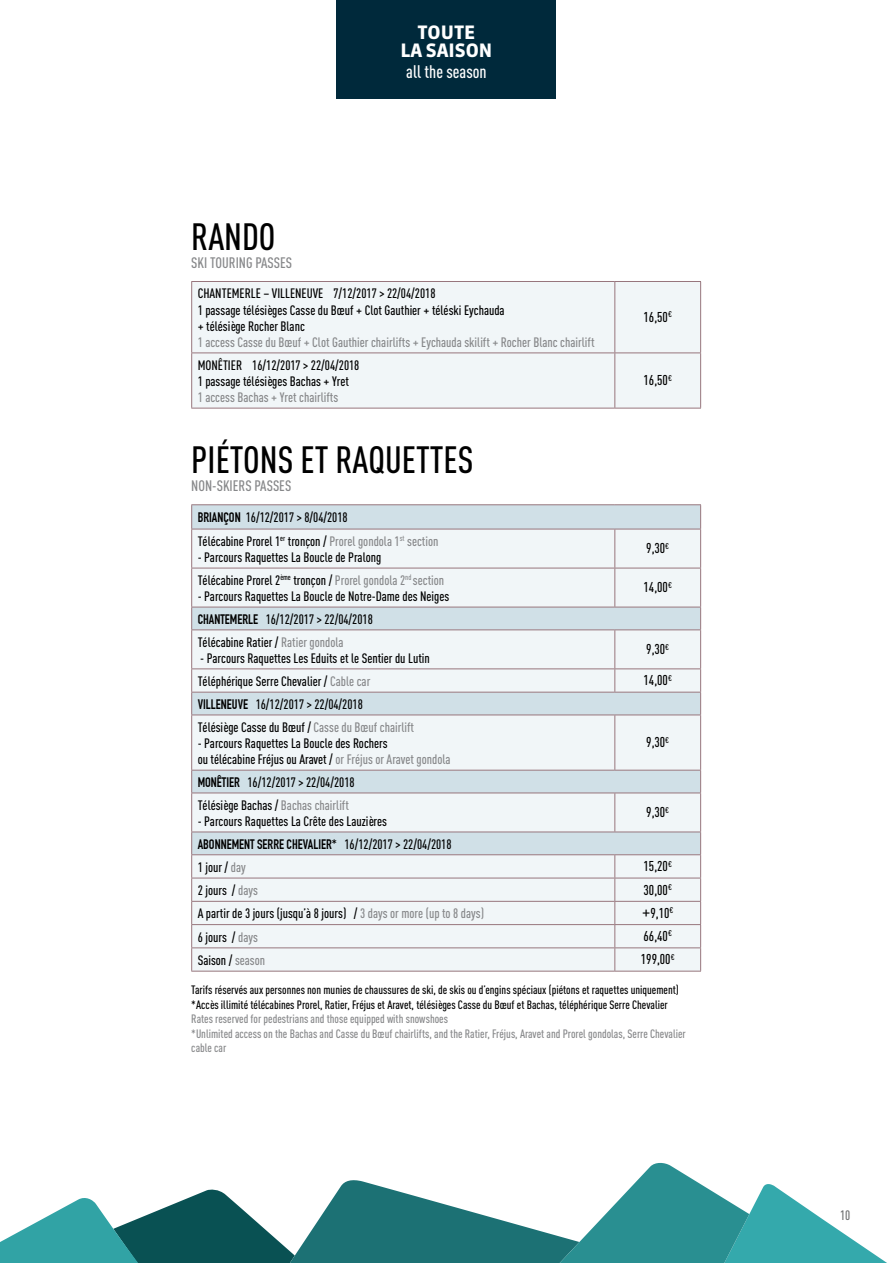
<style>
.page{position:relative;width:893px;height:1263px;background:#fff}
.page>*{position:absolute;margin:0;border:0;box-sizing:border-box;transform-origin:0 0}
.t1{font:500 37.5px "DIN Cond";color:#000}
.t2{font:700 18.45px/18.5px "Sanuk OT";color:#fff;text-align:center}
.t3{font:500 18px "DIN Cond";color:#fff}
.t4{font:500 15px "DIN Cond";color:#87888a}
.t5{font:500 14.1px "DIN Cond";color:#000}
.t6{font:500 13.5px/16.2px "DIN Cond";color:#000}
.t7{font:500 13.5px "DIN Cond";color:#87888a}
.t8{font:700 13.5px "DIN Condensed";color:#000}
.t9{font:500 13.5px "DIN Cond";color:#707172}
.t10{font:500 12px/14.4px "DIN Cond";color:#000}
.t11{font:500 12px/14.4px "DIN Cond";color:#87888a}
.s1{font-family:"DIN Condensed";font-weight:700}
.s2{color:#87888a}
.s3{font-family:"DIN Cond";font-weight:500}
.s4{font-family:"Arial";font-weight:400}
</style>
<div class="page">
<div style="left:192px;top:282px;width:508px;height:126px;background:#f1f6f8"></div>
<hr style="left:191px;top:281px;width:424px;height:1px;background:#97767d">
<hr style="left:191px;top:282px;width:1px;height:70px;background:#97767d">
<hr style="left:615px;top:281px;width:86px;height:1px;background:#97767d">
<hr style="left:614px;top:282px;width:1px;height:70px;background:#97767d">
<hr style="left:700px;top:282px;width:1px;height:70px;background:#97767d">
<hr style="left:191px;top:352px;width:424px;height:1px;background:#97767d">
<hr style="left:191px;top:353px;width:1px;height:55px;background:#97767d">
<hr style="left:615px;top:352px;width:86px;height:1px;background:#97767d">
<hr style="left:614px;top:353px;width:1px;height:55px;background:#97767d">
<hr style="left:700px;top:353px;width:1px;height:55px;background:#97767d">
<hr style="left:191px;top:408px;width:424px;height:1px;background:#97767d">
<hr style="left:615px;top:408px;width:86px;height:1px;background:#97767d">
<svg style="left:192px;top:505px;width:508px;height:24px;background:#cedce3"></svg>
<svg style="left:192px;top:530px;width:508px;height:441px;fill:#f1f6f8"></svg>
<hr style="left:191px;top:504px;width:424px;height:1px;background:#97767d">
<svg style="left:191px;top:505px;width:1px;height:24px"></svg>
<hr style="left:615px;top:504px;width:86px;height:1px;background:#97767d">
<svg style="left:700px;top:505px;width:1px;height:24px"></svg>
<hr style="left:191px;top:529px;width:424px;height:1px;background:#97767d">
<hr style="left:191px;top:529px;width:1px;height:39px;background:#97767d">
<hr style="left:615px;top:529px;width:86px;height:1px;background:#97767d">
<hr style="left:614px;top:529px;width:1px;height:39px;background:#97767d">
<hr style="left:700px;top:529px;width:1px;height:39px;background:#97767d">
<hr style="left:191px;top:568px;width:424px;height:1px;background:#97767d">
<hr style="left:191px;top:568px;width:1px;height:39px;background:#97767d">
<hr style="left:615px;top:568px;width:86px;height:1px;background:#97767d">
<hr style="left:614px;top:568px;width:1px;height:39px;background:#97767d">
<hr style="left:700px;top:568px;width:1px;height:39px;background:#97767d">
<hr style="left:191px;top:607px;width:424px;height:1px;background:#97767d">
<svg style="left:191px;top:607px;width:1px;height:22px"></svg>
<hr style="left:615px;top:607px;width:86px;height:1px;background:#97767d">
<svg style="left:700px;top:607px;width:1px;height:22px"></svg>
<hr style="left:191px;top:629px;width:424px;height:1px;background:#97767d">
<hr style="left:191px;top:630px;width:1px;height:38px;background:#97767d">
<hr style="left:615px;top:629px;width:86px;height:1px;background:#97767d">
<hr style="left:614px;top:630px;width:1px;height:38px;background:#97767d">
<hr style="left:700px;top:630px;width:1px;height:38px;background:#97767d">
<hr style="left:191px;top:668px;width:424px;height:1px;background:#97767d">
<hr style="left:615px;top:668px;width:86px;height:1px;background:#97767d">
<svg style="left:614px;top:669px;width:1px;height:23px"></svg>
<hr style="left:191px;top:692px;width:424px;height:1px;background:#97767d">
<svg style="left:191px;top:669px;width:1px;height:45px"></svg>
<hr style="left:615px;top:692px;width:86px;height:1px;background:#97767d">
<svg style="left:700px;top:669px;width:1px;height:45px"></svg>
<hr style="left:191px;top:714px;width:424px;height:1px;background:#97767d">
<hr style="left:191px;top:715px;width:1px;height:55px;background:#97767d">
<hr style="left:615px;top:714px;width:86px;height:1px;background:#97767d">
<hr style="left:614px;top:715px;width:1px;height:55px;background:#97767d">
<hr style="left:700px;top:715px;width:1px;height:55px;background:#97767d">
<hr style="left:191px;top:770px;width:424px;height:1px;background:#97767d">
<svg style="left:191px;top:770px;width:1px;height:22px"></svg>
<hr style="left:615px;top:770px;width:86px;height:1px;background:#97767d">
<svg style="left:700px;top:770px;width:1px;height:22px"></svg>
<hr style="left:191px;top:792px;width:424px;height:1px;background:#97767d">
<hr style="left:191px;top:793px;width:1px;height:38px;background:#97767d">
<hr style="left:615px;top:792px;width:86px;height:1px;background:#97767d">
<hr style="left:614px;top:793px;width:1px;height:38px;background:#97767d">
<hr style="left:700px;top:793px;width:1px;height:38px;background:#97767d">
<hr style="left:191px;top:831px;width:424px;height:1px;background:#97767d">
<hr style="left:615px;top:831px;width:86px;height:1px;background:#97767d">
<hr style="left:191px;top:854px;width:424px;height:1px;background:#97767d">
<hr style="left:615px;top:854px;width:86px;height:1px;background:#97767d">
<hr style="left:191px;top:878px;width:424px;height:1px;background:#97767d">
<hr style="left:615px;top:878px;width:86px;height:1px;background:#97767d">
<hr style="left:191px;top:901px;width:424px;height:1px;background:#97767d">
<hr style="left:615px;top:901px;width:86px;height:1px;background:#97767d">
<hr style="left:191px;top:924px;width:424px;height:1px;background:#97767d">
<hr style="left:615px;top:924px;width:86px;height:1px;background:#97767d">
<hr style="left:191px;top:947px;width:424px;height:1px;background:#97767d">
<svg style="left:191px;top:832px;width:1px;height:139px"></svg>
<hr style="left:615px;top:947px;width:86px;height:1px;background:#97767d">
<svg style="left:614px;top:855px;width:1px;height:116px"></svg>
<svg style="left:700px;top:832px;width:1px;height:139px"></svg>
<hr style="left:191px;top:971px;width:424px;height:1px;background:#97767d">
<hr style="left:615px;top:971px;width:86px;height:1px;background:#97767d">
<svg style="left:639px;top:1162px;width:52px;height:16px"></svg>
<svg style="left:0;top:1178px;width:887px;height:85px"></svg>
<div style="left:336px;top:0;width:220px;height:99px;background:#00293b"></div>
<h2 class="t2" style="left:401px;top:23px;width:93px">TOUTE<br>LA SAISON</h2>
<h3 class="t3" style="left:406px;top:61px;width:82px">all the season</h3>
<h1 class="t1" style="left:191px;top:214px;width:86px">RANDO</h1>
<p class="t4" style="left:191px;top:254px;width:102px">SKI TOURING PASSES</p>
<p class="t6" style="left:198px;top:285px;width:308px">CHANTEMERLE – VILLENEUVE 7/12/2017 &gt; 22/04/2018<br>1 passage télésièges Casse du Bœuf + Clot Gauthier + téléski Eychauda + télésiège Rocher Blanc</p>
<p class="t7" style="left:198px;top:334px;width:398px">1 access Casse du Bœuf + Clot Gauthier chairlifts + Eychauda skilift + Rocher Blanc chairlift</p>
<p class="t6" style="left:198px;top:357px;width:163px">MONÊTIER 16/12/2017 &gt; 22/04/2018<br>1 passage télésièges Bachas + Yret</p>
<p class="t7" style="left:198px;top:389px;width:142px">1 access Bachas + Yret chairlifts</p>
<h1 class="t1" style="left:191px;top:438px;width:284px">PIÉTONS ET RAQUETTES</h1>
<p class="t4" style="left:191px;top:477px;width:101px">NON-SKIERS PASSES</p>
<p class="t6" style="left:198px;top:505px;width:242px;line-height:23.5px"><span class="s1">BRIANÇON</span> 16/12/2017 &gt; 8/04/2018<br>Télécabine Prorel 1<sup>er</sup> tronçon / <span class="s2">Prorel gondola 1</span><sup>st</sup> <span class="s2">section</span></p>
<p class="t6" style="left:198px;top:549px;width:185px">- Parcours Raquettes La Boucle de Pralong</p>
<p class="t6" style="left:198px;top:572px;width:248px">Télécabine Prorel 2<sup>ème</sup> tronçon / <span class="s2">Prorel gondola 2</span><sup>nd</sup> <span class="s2">section</span></p>
<p class="t6" style="left:198px;top:588px;width:253px">- Parcours Raquettes La Boucle de Notre-Dame des Neiges</p>
<p class="t6" style="left:198px;top:607px;width:177px;line-height:22.8px"><span class="s1">CHANTEMERLE</span> 16/12/2017 &gt; 22/04/2018<br>Télécabine Ratier / <span class="s2">Ratier gondola</span></p>
<p class="t6" style="left:200px;top:650px;width:231px">- Parcours Raquettes Les Eduits et le Sentier du Lutin</p>
<p class="t5" style="left:644px;top:309px;width:30px">16,50<sup>€</sup></p>
<p class="t5" style="left:644px;top:372px;width:30px">16,50<sup>€</sup></p>
<p class="t5" style="left:646px;top:540px;width:24px">9,30<sup>€</sup></p>
<p class="t5" style="left:644px;top:579px;width:30px">14,00<sup>€</sup></p>
<p class="t5" style="left:646px;top:641px;width:24px">9,30<sup>€</sup></p>
<p class="t6" style="left:198px;top:673px;width:174px">Téléphérique Serre Chevalier / <span class="s2">Cable car</span></p>
<p class="t5" style="left:644px;top:672px;width:30px">14,00<sup>€</sup></p>
<p class="t6" style="left:198px;top:692px;width:218px;line-height:22.8px"><span class="s1">VILLENEUVE</span> 16/12/2017 &gt; 22/04/2018<br>Télésiège Casse du Bœuf / <span class="s2">Casse du Bœuf chairlift</span></p>
<p class="t6" style="left:198px;top:735px;width:254px">- Parcours Raquettes La Boucle des Rochers<br>ou télécabine Fréjus ou Aravet / <span class="s2">or Fréjus or Aravet gondola</span></p>
<p class="t5" style="left:646px;top:734px;width:24px">9,30<sup>€</sup></p>
<p class="t6" style="left:198px;top:770px;width:158px;line-height:22.8px"><span class="s1">MONÊTIER</span> 16/12/2017 &gt; 22/04/2018<br>Télésiège Bachas / <span class="s2">Bachas chairlift</span></p>
<p class="t6" style="left:198px;top:813px;width:191px">- Parcours Raquettes La Crête des Lauzières</p>
<p class="t5" style="left:646px;top:804px;width:24px">9,30<sup>€</sup></p>
<p class="t8" style="left:198px;top:836px;width:255px">ABONNEMENT SERRE CHEVALIER* <span class="s3">16/12/2017 &gt; 22/04/2018</span></p>
<p class="t6" style="left:198px;top:859px;width:50px">1 jour / <span class="s2">day</span></p>
<p class="t5" style="left:644px;top:858px;width:30px">15,20<sup>€</sup></p>
<p class="t6" style="left:198px;top:882px;width:62px">2 jours / <span class="s2">days</span></p>
<p class="t5" style="left:644px;top:881px;width:30px">30,00<sup>€</sup></p>
<p class="t6" style="left:198px;top:905px;width:288px">A partir de 3 jours (jusqu’à 8 jours) / <span class="s2">3 days or more (up to 8 days)</span></p>
<p class="t5" style="left:642px;top:904px;width:33px"><span class="s4">+</span>9,10<sup>€</sup></p>
<p class="t6" style="left:198px;top:928px;width:62px">6 jours / <span class="s2">days</span></p>
<p class="t5" style="left:644px;top:928px;width:30px">66,40<sup>€</sup></p>
<p class="t6" style="left:198px;top:952px;width:69px">Saison / <span class="s2">season</span></p>
<p class="t5" style="left:641px;top:951px;width:35px">199,00<sup>€</sup></p>
<p class="t10" style="left:191px;top:983px;width:489px">Tarifs réservés aux personnes non munies de chaussures de ski, de skis ou d’engins spéciaux (piétons et raquettes uniquement) *Accès illimité télécabines Prorel, Ratier, Fréjus et Aravet, télésièges Casse du Bœuf et Bachas, téléphérique Serre Chevalier</p>
<p class="t11" style="left:191px;top:1011px;width:496px">Rates reserved for pedestrians and those equipped with snowshoes<br>*Unlimited access on the Bachas and Casse du Bœuf chairlifts, and the Ratier, Fréjus, Aravet and Prorel gondolas, Serre Chevalier cable car</p>
<p class="t9" style="left:840px;top:1208px;width:12px">10</p>
</div>
